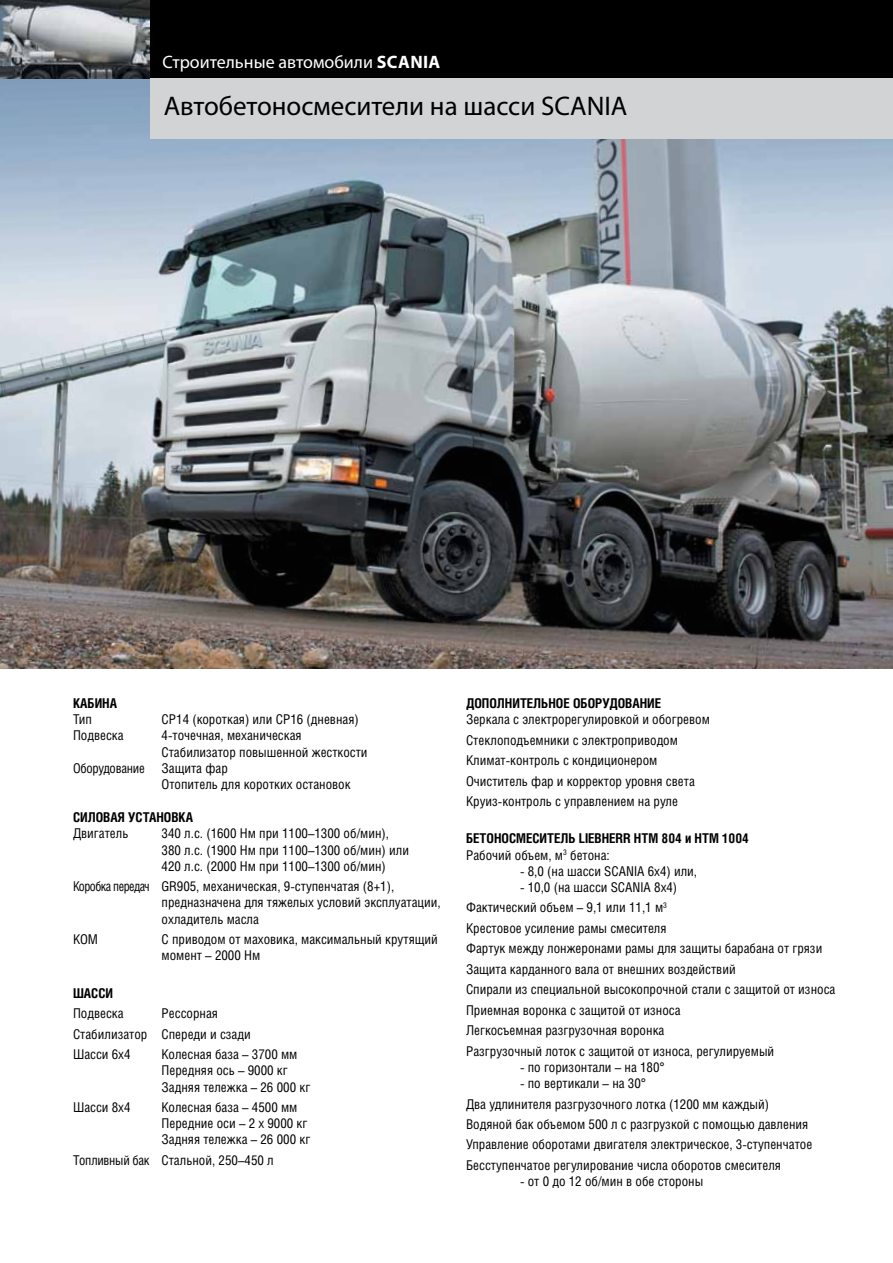
<style>
.page{position:relative;width:893px;height:1263px;background:#fff}
.page>*{position:absolute;margin:0;border:0;box-sizing:border-box;transform-origin:0 0}
.t1{font:27px "Myriad Pro";color:#000}
.t2{font:18px "Myriad Pro";color:#fff}
.t3{font:13.5px/20.4px "Helios Cond";color:#000}
.t4{font:700 13.5px/16.2px "Helios Cond";color:#000}
.t5{font:13.5px/16.2px "Helios Cond";color:#000;scale:.92 1}
.t6{font:13.5px "Helios Cond";letter-spacing:-.02em;color:#000}
.s1{font-weight:700}
.s2{font-weight:400}
</style>
<div class="page">
<img style="left:0;top:78px;width:893px;height:590px">
<img style="left:0;top:0;width:151px;height:78px">
<div style="left:151px;top:0;width:742px;height:78px;background:#000"></div>
<div style="left:151px;top:78px;width:742px;height:61px;background:#d1d3d4"></div>
<h2 class="t2" style="left:163px;top:50px;width:279px">Строительные автомобили <span class="s1">SCANIA</span></h2>
<h1 class="t1" style="left:164px;top:90px;width:465px">Автобетоносмесители на шасси SCANIA</h1>
<p class="t4" style="left:73px;top:695px;width:46px">КАБИНА</p>
<p class="t3" style="left:73px;top:709px;width:20px">Тип</p>
<p class="t3" style="left:162px;top:709px;width:199px">CP14 (короткая) или CP16 (дневная)</p>
<p class="t3" style="left:73px;top:725px;width:52px">Подвеска</p>
<p class="t3" style="left:162px;top:725px;width:142px">4-точечная, механическая</p>
<p class="t3" style="left:162px;top:741px;width:208px">Стабилизатор повышенной жесткости</p>
<p class="t6" style="left:73px;top:760px;width:156px">Оборудование Защита фар</p>
<p class="t3" style="left:162px;top:774px;width:191px">Отопитель для коротких остановок</p>
<p class="t4" style="left:73px;top:809px;width:122px">СИЛОВАЯ УСТАНОВКА</p>
<p class="t3" style="left:73px;top:823px;width:57px">Двигатель</p>
<p class="t3" style="left:162px;top:825px;width:249px;line-height:16.2px">340 л.с. (1600 Нм при 1100–1300 об/мин),<br>380 л.с. (1900 Нм при 1100–1300 об/мин) или<br>420 л.с. (2000 Нм при 1100–1300 об/мин)</p>
<p class="t5" style="left:162px;top:878px;width:305px;text-indent:-88px">Коробка передач GR905, механическая, 9-ступенчатая (8+1), предназначена для тяжелых условий эксплуатации, охладитель масла</p>
<p class="t3" style="left:73px;top:929px;width:27px">КОМ</p>
<p class="t3" style="left:162px;top:931px;width:278px;line-height:16.2px">С приводом от маховика, максимальный крутящий момент – 2000 Нм</p>
<p class="t4" style="left:73px;top:984px;width:42px">ШАССИ</p>
<p class="t3" style="left:73px;top:1003px;width:52px">Подвеска</p>
<p class="t3" style="left:73px;top:1003px;width:179px;text-indent:89px">Рессорная<br>Стабилизатор Спереди и сзади<br>Шасси 6х4</p>
<p class="t3" style="left:162px;top:1046px;width:150px;line-height:16.2px">Колесная база – 3700 мм<br>Передняя ось – 9000 кг<br>Задняя тележка – 26 000 кг</p>
<p class="t3" style="left:73px;top:1097px;width:59px">Шасси 8х4</p>
<p class="t3" style="left:162px;top:1099px;width:150px;line-height:16.2px">Колесная база – 4500 мм<br>Передние оси – 2 х 9000 кг<br>Задняя тележка – 26 000 кг</p>
<p class="t3" style="left:73px;top:1149px;width:202px">Топливный бак Стальной, 250–450 л</p>
<p class="t4" style="left:466px;top:695px;width:197px">ДОПОЛНИТЕЛЬНОЕ ОБОРУДОВАНИЕ</p>
<p class="t3" style="left:466px;top:709px;width:245px">Зеркала с электрорегулировкой и обогревом Стеклоподъемники с электроприводом Климат-контроль с кондиционером Очиститель фар и корректор уровня света Круиз-контроль с управлением на руле</p>
<p class="t4" style="left:466px;top:830px;width:284px">БЕТОНОСМЕСИТЕЛЬ LIEBHERR HTM 804 и HTM 1004<br><span class="s2">Рабочий объем, м</span><sup>3</sup> <span class="s2">бетона:</span></p>
<p class="t3" style="left:520px;top:860px;width:179px">- 8,0 (на шасси SCANIA 6х4) или,</p>
<p class="t3" style="left:466px;top:877px;width:371px;text-indent:54px">- 10,0 (на шасси SCANIA 8x4)<br>Фактический объем – 9,1 или 11,1 м<sup>3<br></sup>Крестовое усиление рамы смесителя<br>Фартук между лонжеронами рамы для защиты барабана от грязи Защита карданного вала от внешних воздействий<br>Спирали из специальной высокопрочной стали с защитой от износа Приемная воронка с защитой от износа<br>Легкосъемная разгрузочная воронка<br>Разгрузочный лоток с защитой от износа, регулируемый</p>
<p class="t3" style="left:520px;top:1056px;width:146px">- по горизонтали – на 180°</p>
<p class="t3" style="left:466px;top:1073px;width:348px;text-indent:54px">- по вертикали – на 30°<br>Два удлинителя разгрузочного лотка (1200 мм каждый)<br>Водяной бак объемом 500 л с разгрузкой с помощью давления Управление оборотами двигателя электрическое, 3-ступенчатое Бесступенчатое регулирование числа оборотов смесителя</p>
<p class="t3" style="left:520px;top:1171px;width:185px">- от 0 до 12 об/мин в обе стороны</p>
</div>
